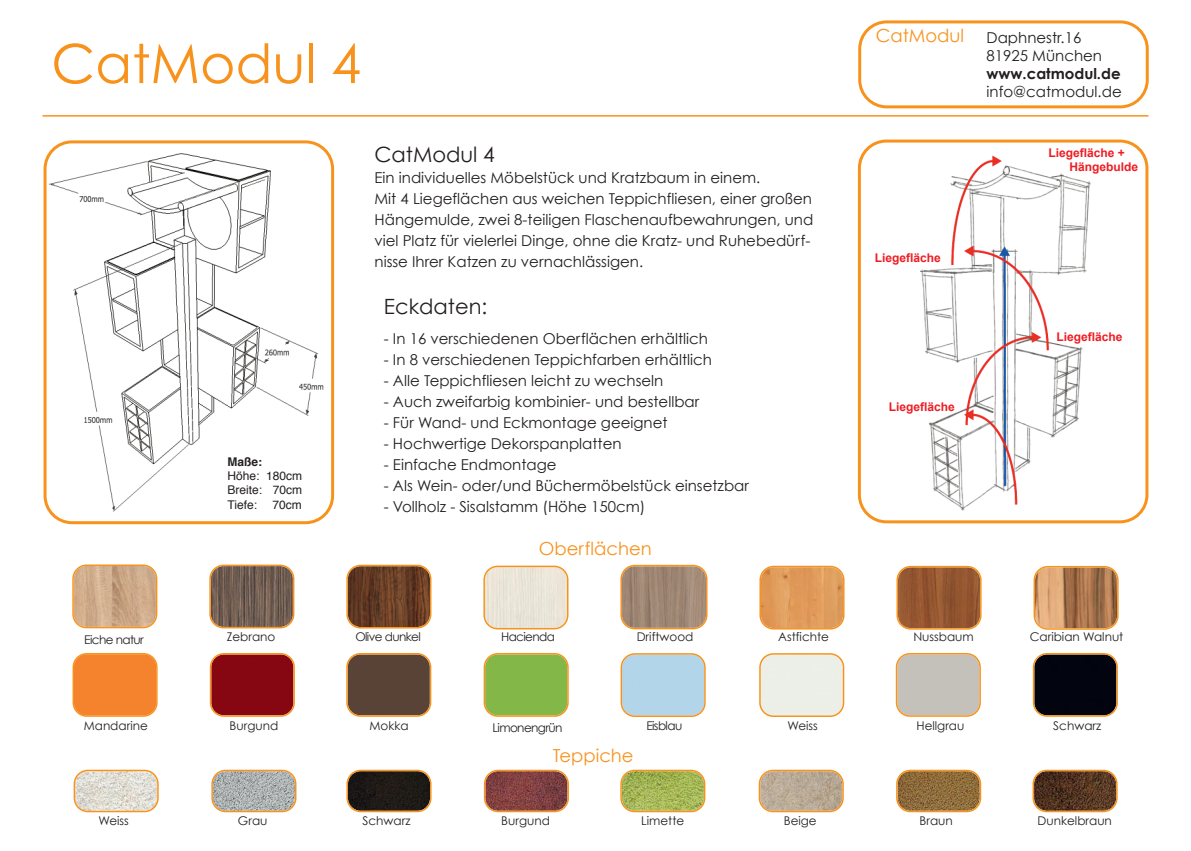
<style>
.page{position:relative;width:1191px;height:851px;background:#fff}
.page>*{position:absolute;margin:0;border:0;box-sizing:border-box;transform-origin:0 0}
.t1{font:54px "Century Gothic";color:#f7931d}
.t2{font:21px "Century Gothic";color:#231f20}
.t3{font:18px "Century Gothic";color:#f7931d}
.t4{font:15px/21px "Century Gothic";color:#231f20}
.t5{font:700 15px "Century Gothic";color:#231f20}
.t6{font:12px "Century Gothic";color:#231f20}
.t7{font:700 12px/14.4px "Arial";color:#ee1d23}
.t8{font:12px "Century Gothic";letter-spacing:-.05em;color:#231f20}
.t9{font:12px/14.4px "Helvetica";color:#231f20;text-align:justify}
.t10{font:700 12px "Helvetica";color:#231f20}
.s1{font-size:18px;color:#f7931d}
</style>
<div class="page">
<svg style="left:44px;top:140px;width:290px;height:384px"></svg>
<svg style="left:858px;top:139px;width:290px;height:384px"></svg>
<svg style="left:858px;top:20px;width:290px;height:88px"></svg>
<hr style="left:43px;top:115px;width:1105px;height:2px;background:#f7931d">
<svg style="left:72px;top:564px;width:85px;height:64px"></svg>
<svg style="left:209px;top:564px;width:85px;height:64px"></svg>
<svg style="left:346px;top:564px;width:85px;height:64px"></svg>
<svg style="left:483px;top:565px;width:85px;height:64px"></svg>
<svg style="left:620px;top:564px;width:87px;height:65px"></svg>
<svg style="left:759px;top:565px;width:85px;height:64px"></svg>
<svg style="left:896px;top:565px;width:85px;height:64px"></svg>
<svg style="left:1033px;top:566px;width:85px;height:63px"></svg>
<svg style="left:73px;top:653px;width:85px;height:63px"></svg>
<svg style="left:210px;top:653px;width:85px;height:63px"></svg>
<svg style="left:346px;top:653px;width:85px;height:63px"></svg>
<svg style="left:483px;top:653px;width:85px;height:63px"></svg>
<svg style="left:620px;top:653px;width:85px;height:63px"></svg>
<svg style="left:759px;top:653px;width:85px;height:63px"></svg>
<svg style="left:895px;top:653px;width:85px;height:63px"></svg>
<svg style="left:1032px;top:653px;width:85px;height:63px"></svg>
<svg style="left:74px;top:769px;width:85px;height:43px"></svg>
<svg style="left:211px;top:769px;width:85px;height:43px"></svg>
<svg style="left:346px;top:769px;width:85px;height:43px"></svg>
<svg style="left:484px;top:769px;width:85px;height:43px"></svg>
<svg style="left:620px;top:769px;width:85px;height:43px"></svg>
<svg style="left:758px;top:769px;width:85px;height:43px"></svg>
<svg style="left:896px;top:769px;width:85px;height:43px"></svg>
<svg style="left:1032px;top:769px;width:85px;height:43px"></svg>
<h1 class="t1" style="left:51px;top:29px;width:311px">CatModul 4</h1>
<p class="t10" style="left:227px;top:456px;width:36px">Maße:</p>
<p class="t9" style="left:227px;top:469px;width:76px">Höhe: 180cm Breite: 70cm Tiefe:</p>
<p class="t9" style="left:273px;top:498px;width:31px">70cm</p>
<h2 class="t2" style="left:374px;top:141px;width:122px">CatModul 4</h2>
<p class="t4" style="left:374px;top:167px;width:440px">Ein individuelles Möbelstück und Kratzbaum in einem.<br>Mit 4 Liegeflächen aus weichen Teppichfliesen, einer großen Hängemulde, zwei 8-teiligen Flaschenaufbewahrungen, und viel Platz für vielerlei Dinge, ohne die Kratz- und Ruhebedürf&shy;nisse Ihrer Katzen zu vernachlässigen.</p>
<h2 class="t2" style="left:384px;top:292px;width:105px">Eckdaten:</h2>
<p class="t4" style="left:384px;top:327px;width:325px">- In 16 verschiedenen Oberflächen erhältlich</p>
<p class="t4" style="left:384px;top:348px;width:330px">- In 8 verschiedenen Teppichfarben erhältlich</p>
<p class="t4" style="left:384px;top:369px;width:281px">- Alle Teppichfliesen leicht zu wechseln</p>
<p class="t4" style="left:384px;top:390px;width:317px">- Auch zweifarbig kombinier- und bestellbar</p>
<p class="t4" style="left:384px;top:411px;width:285px">- Für Wand- und Eckmontage geeignet</p>
<p class="t4" style="left:384px;top:432px;width:239px">- Hochwertige Dekorspanplatten</p>
<p class="t4" style="left:384px;top:453px;width:174px">- Einfache Endmontage</p>
<p class="t4" style="left:384px;top:474px;width:367px">- Als Wein- oder/und Büchermöbelstück einsetzbar</p>
<p class="t4" style="left:384px;top:495px;width:263px">- Vollholz - Sisalstamm (Höhe 150cm)</p>
<p class="t3" style="left:539px;top:537px;width:114px">Oberflächen</p>
<p class="t4" style="left:986px;top:28px;width:117px;line-height:18px;text-indent:-111px"><span class="s1">CatModul</span> Daphnestr.16<br>81925 München</p>
<p class="t5" style="left:986px;top:63px;width:136px">www.catmodul.de</p>
<p class="t4" style="left:986px;top:80px;width:137px">info@catmodul.de</p>
<p class="t7" style="left:874px;top:251px;width:68px">Liegefläche</p>
<p class="t7" style="left:888px;top:399px;width:68px">Liegefläche</p>
<p class="t7" style="left:1069px;top:145px;width:70px;text-indent:-21px">Liegefläche +<br>Hängebulde</p>
<p class="t7" style="left:1056px;top:330px;width:68px">Liegefläche</p>
<p class="t8" style="left:84px;top:631px;width:61px">Eiche natur</p>
<p class="t6" style="left:227px;top:629px;width:50px">Zebrano</p>
<p class="t8" style="left:355px;top:629px;width:67px">Olive dunkel</p>
<p class="t8" style="left:501px;top:629px;width:55px">Hacienda</p>
<p class="t6" style="left:636px;top:629px;width:58px">Driftwood</p>
<p class="t6" style="left:778px;top:629px;width:52px">Astfichte</p>
<p class="t6" style="left:913px;top:629px;width:62px">Nussbaum</p>
<p class="t6" style="left:1029px;top:629px;width:95px">Caribian Walnut</p>
<p class="t6" style="left:84px;top:717px;width:66px">Mandarine</p>
<p class="t6" style="left:230px;top:717px;width:50px">Burgund</p>
<p class="t6" style="left:369px;top:717px;width:41px">Mokka</p>
<p class="t8" style="left:492px;top:719px;width:71px">Limonengrün</p>
<p class="t8" style="left:646px;top:717px;width:37px">Eisblau</p>
<p class="t6" style="left:787px;top:717px;width:32px">Weiss</p>
<p class="t6" style="left:916px;top:717px;width:49px">Hellgrau</p>
<p class="t6" style="left:1053px;top:717px;width:49px">Schwarz</p>
<p class="t3" style="left:552px;top:743px;width:82px">Teppiche</p>
<p class="t6" style="left:98px;top:813px;width:32px">Weiss</p>
<p class="t6" style="left:238px;top:813px;width:31px">Grau</p>
<p class="t6" style="left:362px;top:813px;width:49px">Schwarz</p>
<p class="t6" style="left:501px;top:813px;width:50px">Burgund</p>
<p class="t6" style="left:641px;top:813px;width:44px">Limette</p>
<p class="t6" style="left:784px;top:813px;width:34px">Beige</p>
<p class="t6" style="left:919px;top:813px;width:35px">Braun</p>
<p class="t6" style="left:1037px;top:813px;width:76px">Dunkelbraun</p>
</div>
